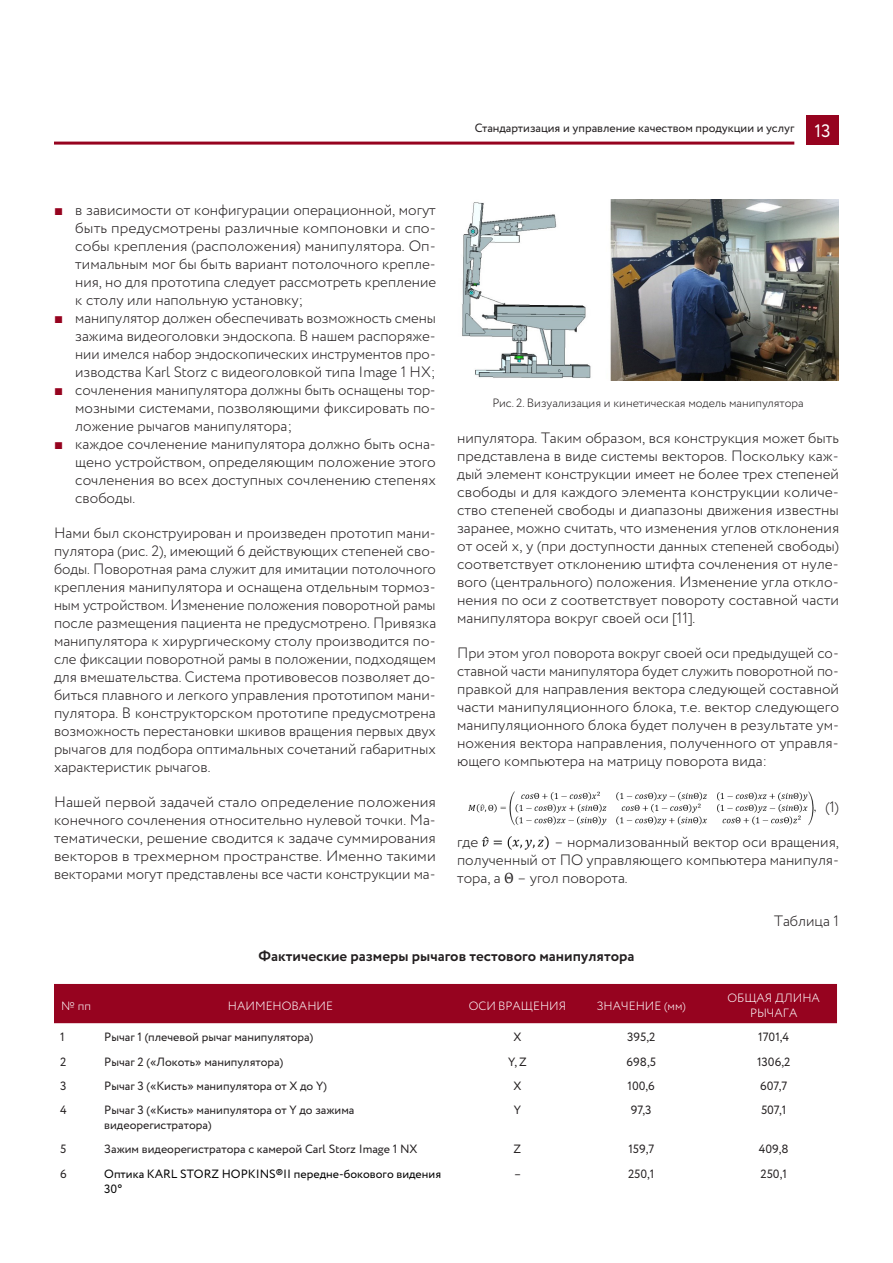
<style>
.page{position:relative;width:893px;height:1263px;background:#fff}
.page>*{position:absolute;margin:0;border:0;box-sizing:border-box;transform-origin:0 0}
.t1{font:18px "Circe";color:#fff}
.текст{font:300 15px/18px "Circe";color:#231f20;text-align:justify}
.текст-2{font:300 15px/18px "Circe";color:#231f20;text-align:justify;scale:1.04 1}
.текст-3{font:700 15px "Circe";color:#231f20}
.t2{font:12px/15px "Circe";color:#231f20}
.t3{font:300 12px/15px "Circe";color:#fff;text-align:center}
.t4{font:12px/15px "Circe";color:#000}
.текст-4{font:300 12px "Circe";color:#231f20}
.s1{font-family:"Times New Roman";font-weight:400;color:#96031f}
.s2{font-family:"Cambria";font-weight:400}
</style>
<div class="page">
<div style="left:806px;top:115px;width:33px;height:30px;background:#96031f"></div>
<hr style="left:54px;top:142px;width:740px;height:3px;background:#96031f">
<img style="left:468px;top:791px;width:348px;height:35px">
<img style="left:482px;top:836px;width:67px;height:14px">
<img style="left:462px;top:200px;width:377px;height:181px">
<div style="left:54px;top:984px;width:783px;height:39px;background:#96031f"></div>
<p class="t2" style="left:475px;top:121px;width:321px">Стандартизация и управление качеством продукции и услуг</p>
<p class="t1" style="left:814px;top:119px;width:18px">13</p>
<p class="текст" style="left:75px;top:201px;width:362px;text-indent:-21px"><span class="s1">■</span> в зависимости от конфигурации операционной, могут быть предусмотрены различные компоновки и спо&shy;собы крепления (расположения) манипулятора. Оп&shy;тимальным мог бы быть вариант потолочного крепле&shy;ния, но для прототипа следует рассмотреть крепление к столу или напольную установку;</p>
<p class="текст" style="left:75px;top:309px;width:362px;text-indent:-21px"><span class="s1">■</span> манипулятор должен обеспечивать возможность смены зажима видеоголовки эндоскопа. В нашем распоряже&shy;нии имелся набор эндоскопических инструментов про&shy;изводства Karl Storz с видеоголовкой типа Image 1 HX;</p>
<p class="текст" style="left:75px;top:381px;width:362px;text-indent:-21px"><span class="s1">■</span> сочленения манипулятора должны быть оснащены тор&shy;мозными системами, позволяющими фиксировать по&shy;ложение рычагов манипулятора;</p>
<p class="текст" style="left:75px;top:435px;width:362px;text-indent:-21px"><span class="s1">■</span> каждое сочленение манипулятора должно быть осна&shy;щено устройством, определяющим положение этого сочленения во всех доступных сочленению степенях свободы.</p>
<p class="текст" style="left:54px;top:524px;width:384px">Нами был сконструирован и произведен прототип мани&shy;пулятора (рис. 2), имеющий 6 действующих степеней сво&shy;боды. Поворотная рама служит для имитации потолочного крепления манипулятора и оснащена отдельным тормоз&shy;ным устройством. Изменение положения поворотной рамы после размещения пациента не предусмотрено. Привязка манипулятора к хирургическому столу производится по&shy;сле фиксации поворотной рамы в положении, подходящем для вмешательства. Система противовесов позволяет до&shy;биться плавного и легкого управления прототипом мани&shy;пулятора. В конструкторском прототипе предусмотрена возможность перестановки шкивов вращения первых двух рычагов для подбора оптимальных сочетаний габаритных характеристик рычагов.</p>
<p class="текст-2" style="left:54px;top:793px;width:369px">Нашей первой задачей стало определение положения конечного сочленения относительно нулевой точки. Ма&shy;тематически, решение сводится к задаче суммирования векторов в трехмерном пространстве. Именно такими векторами могут представлены все части конструкции ма-</p>
<p class="текст-4" style="left:492px;top:395px;width:313px">Рис. 2. Визуализация и кинетическая модель манипулятора</p>
<p class="текст" style="left:457px;top:429px;width:383px">нипулятора. Таким образом, вся конструкция может быть представлена в виде системы векторов. Поскольку каж&shy;дый элемент конструкции имеет не более трех степеней свободы и для каждого элемента конструкции количе&shy;ство степеней свободы и диапазоны движения известны заранее, можно считать, что изменения углов отклонения от осей x, y (при доступности данных степеней свободы) соответствует отклонению штифта сочленения от нуле&shy;вого (центрального) положения. Изменение угла откло&shy;нения по оси z соответствует повороту составной части манипулятора вокруг своей оси [11].</p>
<p class="текст" style="left:457px;top:644px;width:383px">При этом угол поворота вокруг своей оси предыдущей со&shy;ставной части манипулятора будет служить поворотной по&shy;правкой для направления вектора следующей составной части манипуляционного блока, т.е. вектор следующего манипуляционного блока будет получен в результате ум&shy;ножения вектора направления, полученного от управля&shy;ющего компьютера на матрицу поворота вида:</p>
<p class="текст" style="left:825px;top:798px;width:15px">(1)</p>
<p class="текст" style="left:457px;top:833px;width:23px">где</p>
<p class="текст" style="left:457px;top:833px;width:383px;text-indent:97px">– нормализованный вектор оси вращения, полученный от ПО управляющего компьютера манипуля&shy;тора, а <span class="s2">Θ</span> – угол поворота.</p>
<p class="текст" style="left:774px;top:912px;width:66px">Таблица 1</p>
<p class="текст-3" style="left:259px;top:945px;width:377px">Фактические размеры рычагов тестового манипулятора</p>
<p class="t3" style="left:61px;top:998px;width:31px">№ пп</p>
<p class="t3" style="left:228px;top:998px;width:107px">НАИМЕНОВАНИЕ</p>
<p class="t3" style="left:469px;top:998px;width:99px">ОСИ ВРАЩЕНИЯ</p>
<p class="t3" style="left:597px;top:998px;width:91px">ЗНАЧЕНИЕ (мм)</p>
<p class="t3" style="left:727px;top:991px;width:94px">ОБЩАЯ ДЛИНА<br>РЫЧАГА</p>
<p class="t2" style="left:60px;top:1030px;width:6px">1</p>
<p class="t2" style="left:104px;top:1030px;width:211px">Рычаг 1 (плечевой рычаг манипулятора)</p>
<p class="t2" style="left:513px;top:1030px;width:9px">X</p>
<p class="t2" style="left:627px;top:1030px;width:30px">395,2</p>
<p class="t2" style="left:758px;top:1030px;width:32px">1701,4</p>
<p class="t2" style="left:60px;top:1054px;width:8px">2</p>
<p class="t2" style="left:104px;top:1054px;width:180px">Рычаг 2 («Локоть» манипулятора)</p>
<p class="t2" style="left:508px;top:1054px;width:20px">Y, Z</p>
<p class="t2" style="left:627px;top:1054px;width:31px">698,5</p>
<p class="t2" style="left:757px;top:1054px;width:35px">1306,2</p>
<p class="t2" style="left:60px;top:1079px;width:8px">3</p>
<p class="t2" style="left:104px;top:1079px;width:224px">Рычаг 3 («Кисть» манипулятора от X до Y)</p>
<p class="t2" style="left:513px;top:1079px;width:9px">X</p>
<p class="t2" style="left:627px;top:1079px;width:29px">100,6</p>
<p class="t2" style="left:760px;top:1079px;width:29px">607,7</p>
<p class="t2" style="left:60px;top:1103px;width:8px">4</p>
<p class="t2" style="left:104px;top:1103px;width:252px">Рычаг 3 («Кисть» манипулятора от Y до зажима видеорегистратора)</p>
<p class="t2" style="left:514px;top:1103px;width:9px">Y</p>
<p class="t2" style="left:631px;top:1103px;width:22px">97,3</p>
<p class="t2" style="left:761px;top:1103px;width:27px">507,1</p>
<p class="t2" style="left:60px;top:1142px;width:8px">5</p>
<p class="t2" style="left:104px;top:1142px;width:315px">Зажим видеорегистратора с камерой Carl Storz Image 1 NX</p>
<p class="t2" style="left:514px;top:1142px;width:9px">Z</p>
<p class="t2" style="left:628px;top:1142px;width:27px">159,7</p>
<p class="t2" style="left:759px;top:1142px;width:31px">409,8</p>
<p class="t2" style="left:60px;top:1166px;width:8px">6</p>
<p class="t4" style="left:104px;top:1166px;width:338px">Оптика KARL STORZ HOPKINS®II передне-бокового видения<br>30°</p>
<p class="t2" style="left:514px;top:1166px;width:9px">–</p>
<p class="t2" style="left:628px;top:1166px;width:28px">250,1</p>
<p class="t2" style="left:760px;top:1166px;width:28px">250,1</p>
</div>
